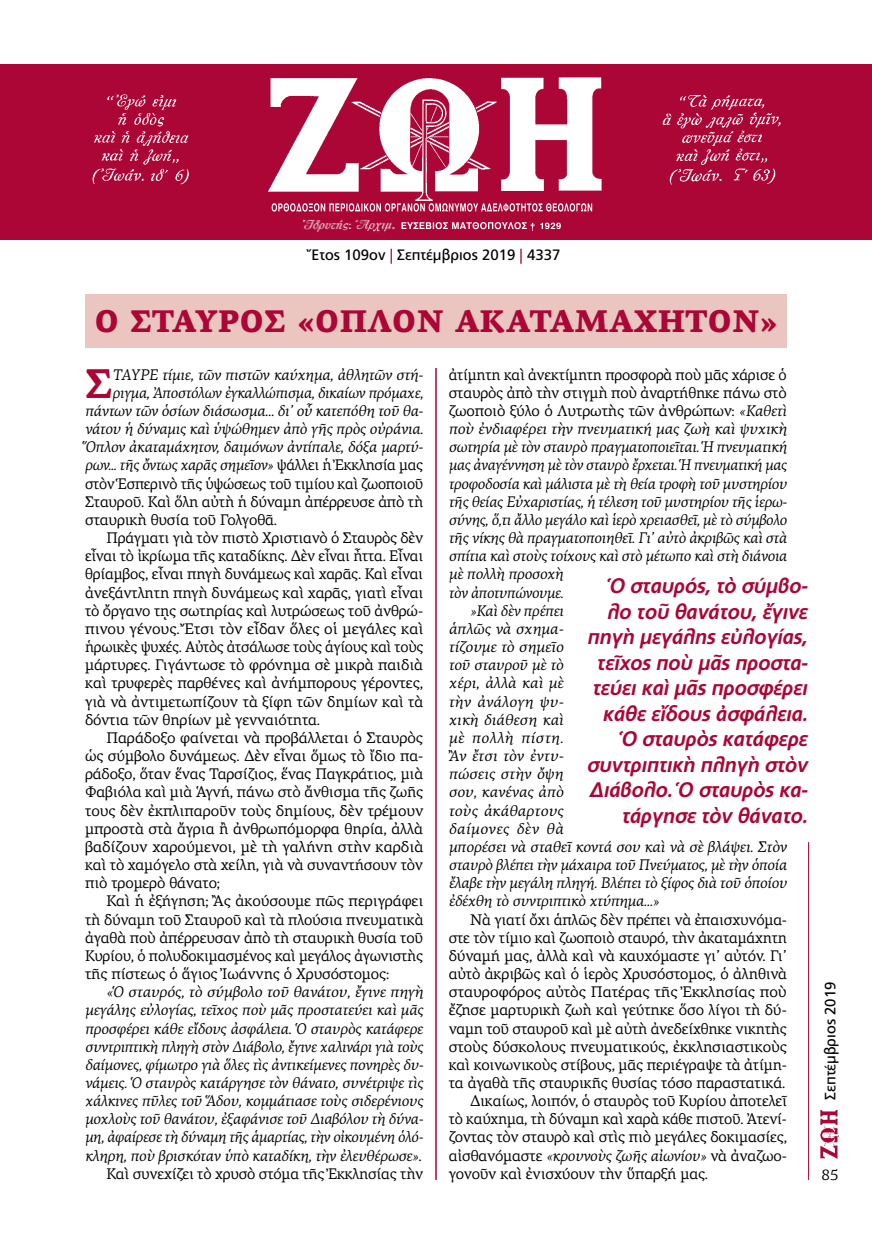
<style>
.page{position:relative;width:872px;height:1234px;background:#fff}
.page>*{position:absolute;margin:0;border:0;box-sizing:border-box;transform-origin:0 0}
.t1{font:700 41.85px "PF Agora Serif Pro";color:#ab0635}
.t2{font:900 31.5px "PF Agora Serif Pro";color:#ab0635}
.t3{font:italic 700 21px/25.5px "PF Catalog Poly";letter-spacing:-.01em;color:#ab0635;text-align:right}
.t4{font:15.45px "PF Agora Serif Pro";letter-spacing:-.01em;color:#000}
.t5{font:italic 15.45px/18.1px "PF Agora Serif Pro";letter-spacing:-.01em;color:#000;text-align:right}
.t6{font:15.45px "PF Agora Serif Pro";letter-spacing:-.01em;color:#000;scale:.96 1}
.t7{font:italic 15.45px "PF Agora Serif Pro";letter-spacing:-.01em;color:#000;scale:.96 1}
.t8{font:italic 15.45px "PF Agora Serif Pro";letter-spacing:.01em;color:#000}
.t9{font:italic 15.45px "PF Agora Serif Pro";letter-spacing:.015em;color:#000}
.t10{font:italic 15.45px "PF Agora Serif Pro";letter-spacing:.02em;color:#000}
.t11{font:italic 15.45px "PF Agora Serif Pro";letter-spacing:.035em;color:#000}
.t12{font:italic 15.45px "PF Agora Serif Pro";letter-spacing:.03em;color:#000}
.t13{font:15px "PF Catalog Poly";color:#000}
.t14{font:15px "PF Agora Serif Pro";color:#000}
.s1{color:#ab0635}
.s2{font-style:normal}
.s3{font-style:italic}
</style>
<div class="page">
<hr style="left:808px;top:842px;width:1px;height:337px;background:#ab0635">
<img style="left:820px;top:1110px;width:19px;height:48px">
<div style="left:0;top:64px;width:872px;height:176px;background:#ab0635"></div>
<img style="left:268px;top:78px;width:334px;height:123px">
<img style="left:662px;top:95px;width:118px;height:89px">
<img style="left:92px;top:95px;width:97px;height:89px">
<svg style="left:271px;top:203px;width:321px;height:8px"></svg>
<img style="left:303px;top:219px;width:92px;height:14px">
<svg style="left:401px;top:222px;width:160px;height:9px"></svg>
<div style="left:85px;top:293px;width:702px;height:54px;background:#ebc6c1"></div>
<hr style="left:435px;top:368px;width:2px;height:811px;background:#ab0635">
<p class="t13" style="left:311px;top:246px;width:250px">Ἔτος 109ον <span class="s1">|</span> Σεπτέμβριος 2019 <span class="s1">|</span> 4337</p>
<h2 class="t2" style="left:95px;top:301px;width:684px">Ο ΣΤΑΥΡΟΣ «ΟΠΛΟΝ ΑΚΑΤΑΜΑΧΗΤΟΝ»</h2>
<h1 class="t1" style="left:85px;top:357px;width:29px">Σ</h1>
<p class="t5" style="left:113px;top:365px;width:312px">ΤΑΥΡΕ τίμιε, τῶν πιστῶν καύχημα, ἀθλητῶν στή-</p>
<p class="t5" style="left:113px;top:383px;width:312px">ριγμα, Ἀποστόλων ἐγκαλλώπισμα, δικαίων πρόμαχε,</p>
<p class="t5" style="left:85px;top:401px;width:340px">πάντων τῶν ὁσίων διάσωσμα... δι’ οὗ κατεπόθη τοῦ θα-</p>
<p class="t5" style="left:85px;top:420px;width:340px">νάτου ἡ δύναμις καὶ ὑψώθημεν ἀπὸ γῆς πρὸς οὐράνια.</p>
<p class="t5" style="left:85px;top:438px;width:340px">Ὅπλον ἀκαταμάχητον, δαιμόνων ἀντίπαλε, δόξα μαρτύ-</p>
<p class="t5" style="left:85px;top:456px;width:339px">ρων... τῆς ὄντως χαρᾶς σημεῖον» <span class="s2">ψάλλει ἡ Ἐκκλησία μας</span></p>
<p class="t6" style="left:85px;top:474px;width:354px">στὸν Ἑσπερινὸ τῆς ὑψώσεως τοῦ τιμίου καὶ ζωοποιοῦ</p>
<p class="t4" style="left:85px;top:492px;width:340px">Σταυροῦ. Καὶ ὅλη αὐτὴ ἡ δύναμη ἀπέρρευσε ἀπὸ τὴ</p>
<p class="t4" style="left:85px;top:510px;width:193px">σταυρικὴ θυσία τοῦ Γολγοθᾶ.</p>
<p class="t4" style="left:106px;top:528px;width:318px">Πράγματι γιὰ τὸν πιστὸ Χριστιανὸ ὁ Σταυρὸς δὲν</p>
<p class="t4" style="left:85px;top:546px;width:339px">εἶναι τὸ ἰκρίωμα τῆς καταδίκης. Δὲν εἶναι ἦττα. Εἶναι</p>
<p class="t4" style="left:85px;top:564px;width:339px">θρίαμβος, εἶναι πηγὴ δυνάμεως καὶ χαρᾶς. Καὶ εἶναι</p>
<p class="t4" style="left:85px;top:583px;width:340px">ἀνεξάντλητη πηγὴ δυνάμεως καὶ χαρᾶς, γιατὶ εἶναι</p>
<p class="t4" style="left:85px;top:601px;width:340px">τὸ ὄργανο τῃς σωτηρίας καὶ λυτρώσεως τοῦ ἀνθρώ-</p>
<p class="t4" style="left:85px;top:619px;width:340px">πινου γένους. Ἔτσι τὸν εἶδαν ὅλες οἱ μεγάλες καὶ</p>
<p class="t6" style="left:85px;top:637px;width:354px">ἡρωικὲς ψυχές. Αὐτὸς ἀτσάλωσε τοὺς ἁγίους καὶ τοὺς</p>
<p class="t4" style="left:85px;top:655px;width:339px">μάρτυρες. Γιγάντωσε τὸ φρόνημα σὲ μικρὰ παιδιὰ</p>
<p class="t4" style="left:85px;top:673px;width:340px">καὶ τρυφερὲς παρθένες καὶ ἀνήμπορους γέροντες,</p>
<p class="t4" style="left:85px;top:692px;width:340px">γιὰ νὰ ἀντιμετωπίζουν τὰ ξίφη τῶν δημίων καὶ τὰ</p>
<p class="t4" style="left:85px;top:710px;width:237px">δόντια τῶν θηρίων μὲ γενναιότητα.</p>
<p class="t4" style="left:106px;top:728px;width:318px">Παράδοξο φαίνεται νὰ προβάλλεται ὁ Σταυρὸς</p>
<p class="t4" style="left:85px;top:746px;width:340px">ὡς σύμβολο δυνάμεως. Δὲν εἶναι ὅμως τὸ ἴδιο πα-</p>
<p class="t4" style="left:85px;top:764px;width:340px">ράδοξο, ὅταν ἕνας Ταρσίζιος, ἕνας Παγκράτιος, μιὰ</p>
<p class="t4" style="left:85px;top:782px;width:340px">Φαβιόλα καὶ μιὰ Ἁγνή, πάνω στὸ ἄνθισμα τῆς ζωῆς</p>
<p class="t4" style="left:85px;top:800px;width:340px">τους δὲν ἐκπλιπαροῦν τοὺς δημίους, δὲν τρέμουν</p>
<p class="t4" style="left:85px;top:819px;width:339px">μπροστὰ στὰ ἄγρια ἢ ἀνθρωπόμορφα θηρία, ἀλλὰ</p>
<p class="t4" style="left:85px;top:837px;width:340px">βαδίζουν χαρούμενοι, μὲ τὴ γαλήνη στὴν καρδιὰ</p>
<p class="t4" style="left:85px;top:855px;width:339px">καὶ τὸ χαμόγελο στὰ χείλη, γιὰ νὰ συναντήσουν τὸν</p>
<p class="t4" style="left:85px;top:873px;width:136px">πιὸ τρομερὸ θάνατο;</p>
<p class="t4" style="left:106px;top:891px;width:318px">Καὶ ἡ ἐξήγηση; Ἂς ἀκούσουμε πῶς περιγράφει</p>
<p class="t4" style="left:85px;top:909px;width:340px">τὴ δύναμη τοῦ Σταυροῦ καὶ τὰ πλούσια πνευματικὰ</p>
<p class="t4" style="left:85px;top:927px;width:340px">ἀγαθὰ ποὺ ἀπέρρευσαν ἀπὸ τὴ σταυρικὴ θυσία τοῦ</p>
<p class="t4" style="left:85px;top:946px;width:339px">Κυρίου, ὁ πολυδοκιμασμένος καὶ μεγάλος ἀγωνιστὴς</p>
<p class="t4" style="left:85px;top:964px;width:306px">τῆς πίστεως ὁ ἅγιος Ἰωάννης ὁ Χρυσόστομος:</p>
<p class="t5" style="left:85px;top:982px;width:340px">«Ὁ σταυρός, τὸ σύμβολο τοῦ θανάτου, ἔγινε πηγὴ μεγάλης εὐλογίας, τεῖχος ποὺ μᾶς προστατεύει καὶ μᾶς προσφέρει κάθε εἴδους ἀσφάλεια. Ὁ σταυρὸς κατάφερε συντριπτικὴ πληγὴ στὸν Διάβολο, ἔγινε χαλινάρι γιὰ τοὺς δαίμονες, φίμωτρο γιὰ ὅλες τὶς ἀντικείμενες πονηρὲς δυ&shy;νάμεις. Ὁ σταυρὸς κατάργησε τὸν θάνατο, συνέτριψε τὶς χάλκινες πῦλες τοῦ Ἅδου, κομμάτιασε τοὺς σιδερένιους μοχλοὺς τοῦ θανάτου, ἐξαφάνισε τοῦ Διαβόλου τὴ δύνα&shy;μη, ἀφαίρεσε τὴ δύναμη τῆς ἁμαρτίας, τὴν οἰκουμένη ὁλό&shy;κληρη, ποὺ βρισκόταν ὑπὸ καταδίκη, τὴν ἐλευθέρωσε»<span class="s2">.<br>Καὶ συνεχίζει τὸ χρυσὸ στόμα τῆς Ἐκκλησίας τὴν</span></p>
<p class="t4" style="left:449px;top:365px;width:339px">ἀτίμητη καὶ ἀνεκτίμητη προσφορὰ ποὺ μᾶς χάρισε ὁ</p>
<p class="t4" style="left:449px;top:383px;width:339px">σταυρὸς ἀπὸ τὴν στιγμὴ ποὺ ἀναρτήθηκε πάνω στὸ</p>
<p class="t4" style="left:449px;top:401px;width:339px">ζωοποιὸ ξύλο ὁ Λυτρωτὴς τῶν ἀνθρώπων: <span class="s3">«Καθετὶ</span></p>
<p class="t5" style="left:449px;top:420px;width:339px">ποὺ ἐνδιαφέρει τὴν πνευματική μας ζωὴ καὶ ψυχικὴ</p>
<p class="t5" style="left:449px;top:438px;width:339px">σωτηρία μὲ τὸν σταυρὸ πραγματοποιεῖται. Ἡ πνευματική</p>
<p class="t7" style="left:449px;top:456px;width:353px">μας ἀναγέννηση μὲ τὸν σταυρὸ ἔρχεται. Ἡ πνευματική μας</p>
<p class="t5" style="left:449px;top:474px;width:340px">τροφοδοσία καὶ μάλιστα μὲ τὴ θεία τροφὴ τοῦ μυστηρίου</p>
<p class="t5" style="left:449px;top:492px;width:340px">τῆς θείας Εὐχαριστίας, ἡ τέλεση τοῦ μυστηρίου τῆς ἱερω-</p>
<p class="t5" style="left:449px;top:510px;width:339px">σύνης, ὅ,τι ἄλλο μεγάλο καὶ ἱερὸ χρειασθεῖ, μὲ τὸ σύμβολο</p>
<p class="t5" style="left:449px;top:528px;width:339px">τῆς νίκης θὰ πραγματοποιηθεῖ. Γι’ αὐτὸ ἀκριβῶς καὶ στὰ</p>
<p class="t5" style="left:449px;top:547px;width:340px">σπίτια καὶ στοὺς τοίχους καὶ στὸ μέτωπο καὶ στὴ διάνοια</p>
<p class="t5" style="left:449px;top:565px;width:116px">μὲ πολλὴ προσοχὴ</p>
<p class="t5" style="left:449px;top:583px;width:116px">τὸν ἀποτυπώνουμε.</p>
<p class="t5" style="left:470px;top:601px;width:95px">»Καὶ δὲν πρέπει</p>
<p class="t5" style="left:449px;top:619px;width:116px">ἁπλῶς νὰ σχημα-</p>
<p class="t5" style="left:449px;top:637px;width:116px">τίζουμε τὸ σημεῖο</p>
<p class="t5" style="left:449px;top:655px;width:116px">τοῦ σταυροῦ μὲ τὸ</p>
<p class="t8" style="left:449px;top:673px;width:116px">χέρι, ἀλλὰ καὶ μὲ</p>
<p class="t10" style="left:449px;top:692px;width:116px">τὴν ἀνάλογη ψυ-</p>
<p class="t8" style="left:449px;top:710px;width:116px">χικὴ διάθεση καὶ</p>
<p class="t11" style="left:449px;top:728px;width:116px">μὲ πολλὴ πίστη.</p>
<p class="t9" style="left:449px;top:746px;width:116px">Ἂν ἔτσι τὸν ἐντυ-</p>
<p class="t8" style="left:449px;top:764px;width:116px">πώσεις στὴν ὄψη</p>
<p class="t5" style="left:449px;top:783px;width:116px">σου, κανένας ἀπὸ</p>
<p class="t9" style="left:449px;top:800px;width:116px">τοὺς ἀκάθαρτους</p>
<p class="t12" style="left:449px;top:819px;width:116px">δαίμονες δὲν θὰ</p>
<p class="t5" style="left:449px;top:837px;width:339px">μπορέσει νὰ σταθεῖ κοντά σου καὶ νὰ σὲ βλάψει. Στὸν</p>
<p class="t5" style="left:449px;top:855px;width:339px">σταυρὸ βλέπει τὴν μάχαιρα τοῦ Πνεύματος, μὲ τὴν ὁποία</p>
<p class="t5" style="left:449px;top:873px;width:340px">ἔλαβε τὴν μεγάλη πληγή. Βλέπει τὸ ξίφος διὰ τοῦ ὁποίου</p>
<p class="t5" style="left:449px;top:891px;width:212px">ἐδέχθη τὸ συντριπτικὸ χτύπημα...»</p>
<p class="t4" style="left:470px;top:909px;width:318px">Νὰ γιατί ὄχι ἁπλῶς δὲν πρέπει νὰ ἐπαισχυνόμα-</p>
<p class="t4" style="left:449px;top:927px;width:340px">στε τὸν τίμιο καὶ ζωοποιὸ σταυρό, τὴν ἀκαταμάχητη</p>
<p class="t4" style="left:449px;top:946px;width:339px">δύναμή μας, ἀλλὰ καὶ νὰ καυχόμαστε γι’ αὐτόν. Γι’</p>
<p class="t4" style="left:449px;top:964px;width:340px">αὐτὸ ἀκριβῶς καὶ ὁ ἱερὸς Χρυσόστομος, ὁ ἀληθινὰ</p>
<p class="t4" style="left:449px;top:982px;width:339px">σταυροφόρος αὐτὸς Πατέρας τῆς Ἐκκλησίας ποὺ</p>
<p class="t4" style="left:449px;top:1000px;width:340px">ἔζησε μαρτυρικὴ ζωὴ καὶ γεύτηκε ὅσο λίγοι τὴ δύ-</p>
<p class="t4" style="left:449px;top:1018px;width:339px">ναμη τοῦ σταυροῦ καὶ μὲ αὐτὴ ἀνεδείχθηκε νικητὴς</p>
<p class="t4" style="left:449px;top:1036px;width:340px">στοὺς δύσκολους πνευματικούς, ἐκκλησιαστικοὺς</p>
<p class="t4" style="left:449px;top:1055px;width:340px">καὶ κοινωνικοὺς στίβους, μᾶς περιέγραψε τὰ ἀτίμη-</p>
<p class="t4" style="left:449px;top:1073px;width:338px">τα ἀγαθὰ τῆς σταυρικῆς θυσίας τόσο παραστατικά.</p>
<p class="t4" style="left:470px;top:1091px;width:319px">Δικαίως, λοιπόν, ὁ σταυρὸς τοῦ Κυρίου ἀποτελεῖ</p>
<p class="t4" style="left:449px;top:1109px;width:340px">τὸ καύχημα, τὴ δύναμη καὶ χαρὰ κάθε πιστοῦ. Ἀτενί-</p>
<p class="t4" style="left:449px;top:1127px;width:340px">ζοντας τὸν σταυρὸ καὶ στὶς πιὸ μεγάλες δοκιμασίες,</p>
<p class="t4" style="left:449px;top:1145px;width:340px">αἰσθανόμαστε <span class="s3">«κρουνοὺς ζωῆς αἰωνίου»</span> νὰ ἀναζωο-</p>
<p class="t4" style="left:449px;top:1163px;width:261px">γονοῦν καὶ ἐνισχύουν τὴν ὕπαρξή μας.</p>
<h3 class="t3" style="left:587px;top:573px;width:222px">Ὁ σταυρός, τὸ σύμβο&shy;λο τοῦ θανάτου, ἔγινε πηγὴ μεγάλης εὐλογίας, τεῖχος ποὺ μᾶς προστα&shy;τεύει καὶ μᾶς προσφέρει κάθε εἴδους ἀσφάλεια.<br>Ὁ σταυρὸς κατάφερε συντριπτικὴ πληγὴ στὸν<br>Διάβολο. Ὁ σταυρὸς κα&shy;τάργησε τὸν θάνατο.</h3>
<p class="t13" style="left:821px;top:1099px;width:120px;rotate:-90deg">Σεπτέμβριος 2019</p>
<p class="t14" style="left:821px;top:1165px;width:18px">85</p>
</div>
